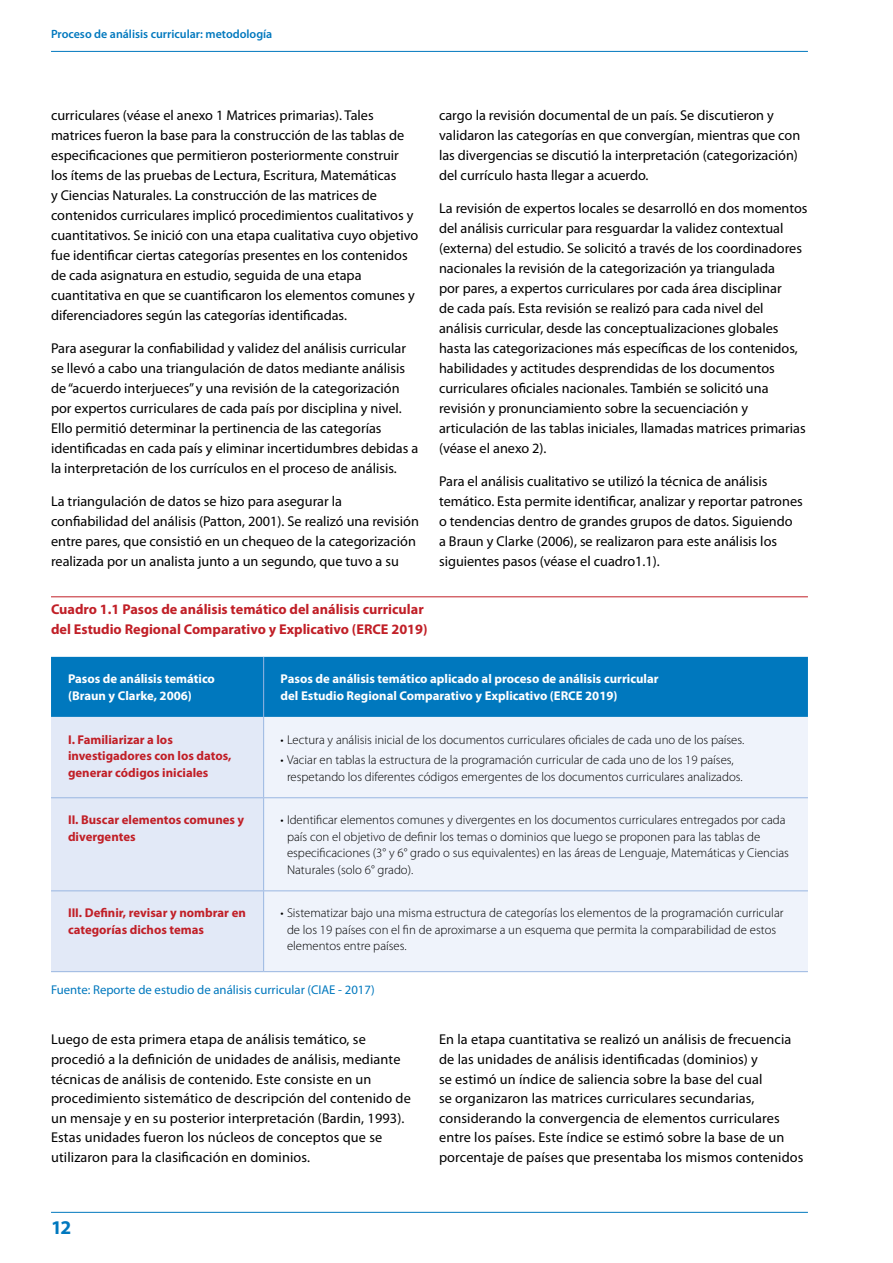
<style>
.page{position:relative;width:893px;height:1263px;background:#fff}
.page>*{position:absolute;margin:0;border:0;box-sizing:border-box;transform-origin:0 0}
.t1{font:700 19.5px "Myriad Pro";color:#0078be}
.Bodytext{font:14.25px/20.1px "Myriad Pro";color:#000}
.Chart_Heading{font:700 14.25px/19.5px "Myriad Pro";color:#c11f27}
.t2{font:300 12.75px/16.5px "Myriad Pro";color:#000}
.Table_Text{font:700 12.75px/16.5px "Myriad Pro";color:#c11f27}
.Table_Header{font:700 12.75px/16.5px "Myriad Pro";color:#fff}
.Photo_Caption{font:12.75px "Myriad Pro";color:#0078be}
.t3{font:600 12px "Myriad Pro";color:#0078be}
</style>
<div class="page">
<hr style="left:51px;top:51px;width:757px;height:1px;background:#0078be">
<hr style="left:51px;top:1212px;width:757px;height:1px;background:#0078be">
<hr style="left:51px;top:596px;width:757px;height:1px;background:#c11f27">
<div style="left:51px;top:657px;width:757px;height:60px;background:#0078be"></div>
<div style="left:51px;top:717px;width:212px;height:254px;background:#e2e9f7"></div>
<div style="left:264px;top:717px;width:544px;height:254px;background:#eff3fb"></div>
<hr style="left:263px;top:717px;width:1px;height:80px;background:#99b6e1">
<hr style="left:51px;top:797px;width:213px;height:1px;background:#99b6e1">
<hr style="left:264px;top:797px;width:544px;height:1px;background:#99b6e1">
<hr style="left:263px;top:798px;width:1px;height:92px;background:#99b6e1">
<hr style="left:51px;top:890px;width:213px;height:1px;background:#99b6e1">
<hr style="left:264px;top:890px;width:544px;height:1px;background:#99b6e1">
<hr style="left:263px;top:891px;width:1px;height:80px;background:#99b6e1">
<hr style="left:51px;top:971px;width:213px;height:1px;background:#99b6e1">
<hr style="left:264px;top:971px;width:544px;height:1px;background:#99b6e1">
<hr style="left:263px;top:657px;width:1px;height:60px;background:#99b6e1">
<p class="t3" style="left:51px;top:27px;width:223px">Proceso de análisis curricular: metodología</p>
<p class="Bodytext" style="left:51px;top:105px;width:369px">curriculares (véase el anexo 1 Matrices primarias). Tales matrices fueron la base para la construcción de las tablas de especificaciones que permitieron posteriormente construir los ítems de las pruebas de Lectura, Escritura, Matemáticas<br>y Ciencias Naturales. La construcción de las matrices de contenidos curriculares implicó procedimientos cualitativos y cuantitativos. Se inició con una etapa cualitativa cuyo objetivo fue identificar ciertas categorías presentes en los contenidos de cada asignatura en estudio, seguida de una etapa cuantitativa en que se cuantificaron los elementos comunes y diferenciadores según las categorías identificadas.</p>
<p class="Bodytext" style="left:51px;top:338px;width:369px">Para asegurar la confiabilidad y validez del análisis curricular se llevó a cabo una triangulación de datos mediante análisis de “acuerdo interjueces” y una revisión de la categorización por expertos curriculares de cada país por disciplina y nivel.<br>Ello permitió determinar la pertinencia de las categorías identificadas en cada país y eliminar incertidumbres debidas a la interpretación de los currículos en el proceso de análisis.</p>
<p class="Bodytext" style="left:51px;top:491px;width:369px">La triangulación de datos se hizo para asegurar la confiabilidad del análisis (Patton, 2001). Se realizó una revisión entre pares, que consistió en un chequeo de la categorización realizada por un analista junto a un segundo, que tuvo a su</p>
<p class="Bodytext" style="left:439px;top:105px;width:363px">cargo la revisión documental de un país. Se discutieron y validaron las categorías en que convergían, mientras que con las divergencias se discutió la interpretación (categorización) del currículo hasta llegar a acuerdo.</p>
<p class="Bodytext" style="left:439px;top:198px;width:370px">La revisión de expertos locales se desarrolló en dos momentos del análisis curricular para resguardar la validez contextual (externa) del estudio. Se solicitó a través de los coordinadores nacionales la revisión de la categorización ya triangulada<br>por pares, a expertos curriculares por cada área disciplinar<br>de cada país. Esta revisión se realizó para cada nivel del análisis curricular, desde las conceptualizaciones globales hasta las categorizaciones más específicas de los contenidos, habilidades y actitudes desprendidas de los documentos curriculares oficiales nacionales. También se solicitó una revisión y pronunciamiento sobre la secuenciación y articulación de las tablas iniciales, llamadas matrices primarias (véase el anexo 2).</p>
<p class="Bodytext" style="left:439px;top:471px;width:365px">Para el análisis cualitativo se utilizó la técnica de análisis temático. Esta permite identificar, analizar y reportar patrones o tendencias dentro de grandes grupos de datos. Siguiendo a Braun y Clarke (2006), se realizaron para este análisis los siguientes pasos (véase el cuadro1.1).</p>
<p class="Chart_Heading" style="left:51px;top:599px;width:378px">Cuadro 1.1 Pasos de análisis temático del análisis curricular del Estudio Regional Comparativo y Explicativo (ERCE 2019)</p>
<p class="Table_Header" style="left:68px;top:670px;width:148px">Pasos de análisis temático (Braun y Clarke, 2006)</p>
<p class="Table_Header" style="left:281px;top:670px;width:379px">Pasos de análisis temático aplicado al proceso de análisis curricular</p>
<p class="Table_Header" style="left:281px;top:687px;width:338px">del Estudio Regional Comparativo y Explicativo (ERCE 2019)</p>
<p class="Table_Text" style="left:68px;top:730px;width:165px">I. Familiarizar a los investigadores con los datos, generar códigos iniciales</p>
<p class="t2" style="left:281px;top:731px;width:465px">• Lectura y análisis inicial de los documentos curriculares oficiales de cada uno de los países.</p>
<p class="t2" style="left:287px;top:752px;width:457px;text-indent:-6px">• Vaciar en tablas la estructura de la programación curricular de cada uno de los 19 países, respetando los diferentes códigos emergentes de los documentos curriculares analizados.</p>
<p class="Table_Text" style="left:68px;top:811px;width:178px">II. Buscar elementos comunes y divergentes</p>
<p class="t2" style="left:287px;top:812px;width:503px;text-indent:-6px">• Identificar elementos comunes y divergentes en los documentos curriculares entregados por cada país con el objetivo de definir los temas o dominios que luego se proponen para las tablas de especificaciones (3° y 6° grado o sus equivalentes) en las áreas de Lenguaje, Matemáticas y Ciencias Naturales (solo 6° grado).</p>
<p class="Table_Text" style="left:68px;top:904px;width:179px">III. Definir, revisar y nombrar en categorías dichos temas</p>
<p class="t2" style="left:287px;top:905px;width:498px;text-indent:-6px">• Sistematizar bajo una misma estructura de categorías los elementos de la programación curricular de los 19 países con el fin de aproximarse a un esquema que permita la comparabilidad de estos elementos entre países.</p>
<p class="Photo_Caption" style="left:51px;top:982px;width:325px">Fuente: Reporte de estudio de análisis curricular (CIAE - 2017)</p>
<p class="Bodytext" style="left:51px;top:1030px;width:361px;line-height:19.5px">Luego de esta primera etapa de análisis temático, se procedió a la definición de unidades de análisis, mediante técnicas de análisis de contenido. Este consiste en un procedimiento sistemático de descripción del contenido de un mensaje y en su posterior interpretación (Bardin, 1993).<br>Estas unidades fueron los núcleos de conceptos que se utilizaron para la clasificación en dominios.</p>
<p class="Bodytext" style="left:439px;top:1030px;width:366px;line-height:19.5px">En la etapa cuantitativa se realizó un análisis de frecuencia de las unidades de análisis identificadas (dominios) y<br>se estimó un índice de saliencia sobre la base del cual<br>se organizaron las matrices curriculares secundarias, considerando la convergencia de elementos curriculares entre los países. Este índice se estimó sobre la base de un porcentaje de países que presentaba los mismos contenidos</p>
<h1 class="t1" style="left:51px;top:1215px;width:22px">12</h1>
</div>
